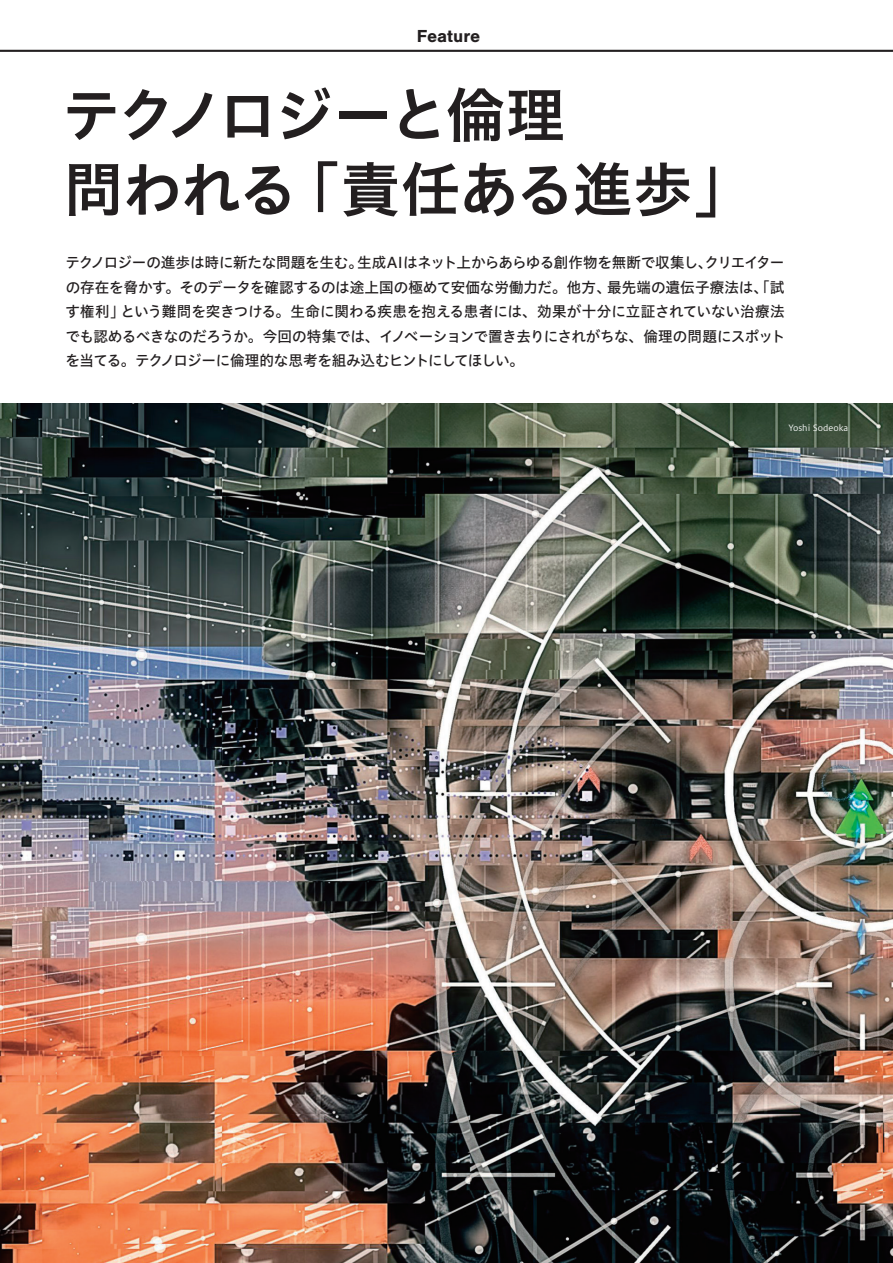
<style>
.page{position:relative;width:893px;height:1263px;background:#fff}
.page>*{position:absolute;margin:0;border:0;box-sizing:border-box;transform-origin:0 0}
.t1{font:59.55px/74.4px "Hiragino UD Sans Std N W6";letter-spacing:-.04em;color:#231f20}
.t2{font:700 18px "Nimbus San";color:#231f20}
.t3{font:14.85px/24.5px "Hiragino UD Sans Std N W5";letter-spacing:-.04em;color:#231f20}
.t4{font:14.85px/24.5px "Hiragino UD Sans Std N W5";letter-spacing:-.02em;color:#231f20}
.t5{font:14.85px "Hiragino UD Sans Std N W5";letter-spacing:.01em;color:#231f20}
.t6{font:8.55px "Hiragino UD Sans Std N W3";color:#fff}
</style>
<div class="page">
<img style="left:0;top:404px;width:893px;height:859px">
<hr style="left:0;top:50px;width:893px;height:2px;background:#231f20">
<p class="t2" style="left:417px;top:26px;width:65px">Feature</p>
<h1 class="t1" style="left:281px;top:75px;width:473px;text-indent:-219px">テクノロジーと倫理<br>「責任ある進歩「</h1>
<h1 class="t1" style="left:64px;top:149px;width:235px">問われる</h1>
<p class="t3" style="left:357px;top:250px;width:429px">生成AIはネット上からあらゆる創作物を無断で収集しクリエイター</p>
<p class="t4" style="left:65px;top:250px;width:299px">テクノロジーの進歩は時に新たな問題を生む。</p>
<p class="t4" style="left:698px;top:250px;width:16px">、</p>
<p class="t4" style="left:120px;top:274px;width:666px;text-indent:-55px">の存在を脅かす。そのデータを確認するのは途上国の極めて安価な労働力だ。他方、<br>という難問を突きつける。生命に関わる疾患を抱える患者には、効果が十分に立証されていない治療法</p>
<p class="t5" style="left:607px;top:276px;width:179px">最先端の遺伝子療法は、「試</p>
<p class="t3" style="left:65px;top:298px;width:722px">す権利」<br>でも認めるべきなのだろうか。今回の特集では、イノベーションで置き去りにされがちな、倫理の問題にスポットを当てる。テクノロジーに倫理的な思考を組み込むヒントにしてほしい。</p>
<p class="t6" style="left:788px;top:421px;width:61px">Yoshi Sodeoka</p>
</div>
